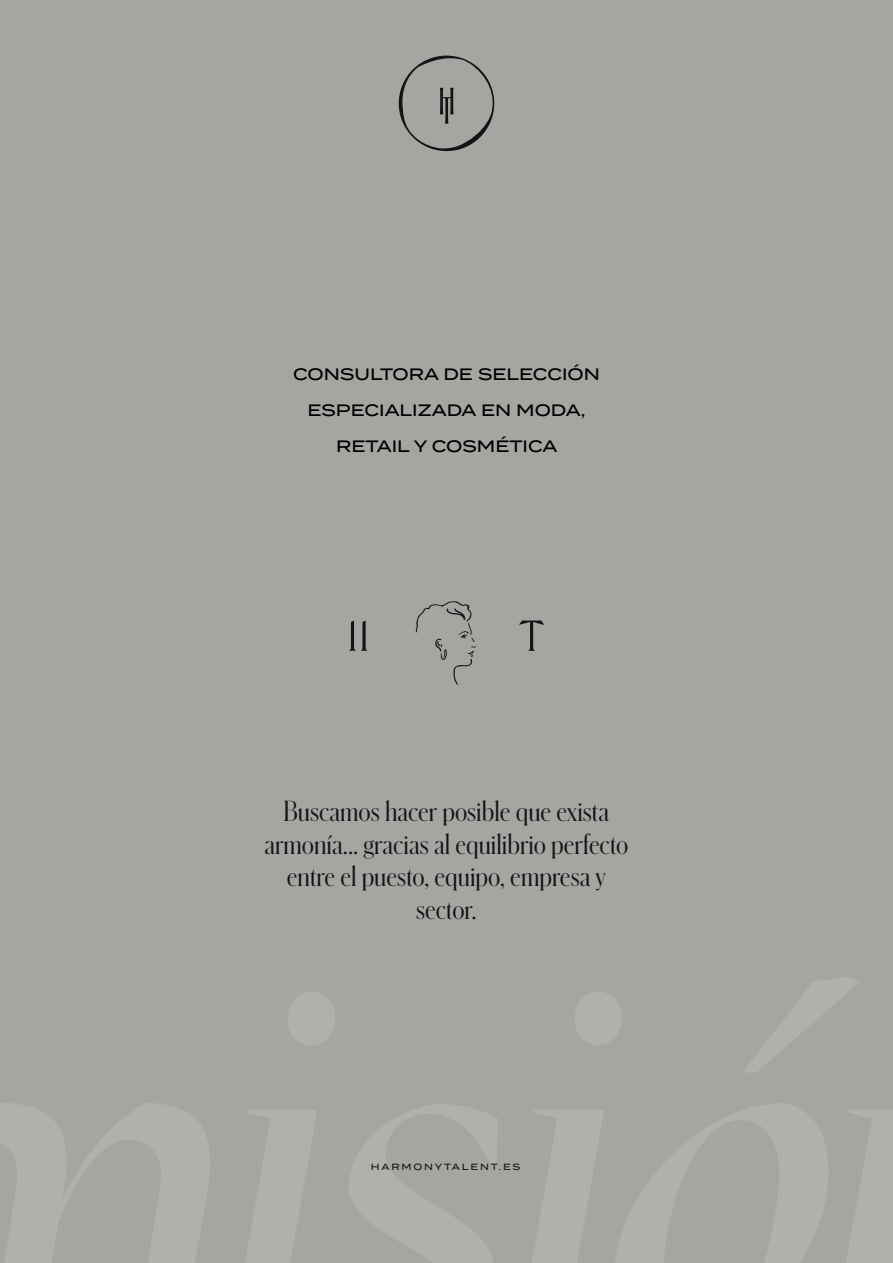
<style>
.page{position:relative;width:893px;height:1263px;background:#a5a6a2}
.page>*{position:absolute;margin:0;border:0;box-sizing:border-box;transform-origin:0 0}
.t1{font:300 27px/32.4px "Schnyder Cond M";color:#121516;text-align:center}
.t2{font:500 16.5px/36px "Termina";color:#000001;text-align:center}
.t3{font:500 9px "Termina";letter-spacing:.2em;color:#121516}
</style>
<div class="page">
<svg style="left:519px;top:620px;width:25px;height:31px"></svg>
<svg style="left:349px;top:621px;width:19px;height:30px"></svg>
<svg style="left:416px;top:601px;width:60px;height:84px"></svg>
<svg style="left:399px;top:56px;width:95px;height:95px"></svg>
<p class="t2" style="left:293px;top:356px;width:308px">CONSULTORA DE SELECCIÓN<br>ESPECIALIZADA EN MODA,<br>RETAIL Y COSMÉTICA</p>
<p class="t1" style="left:264px;top:795px;width:366px">Buscamos hacer posible que exista armonía... gracias al equilibrio perfecto entre el puesto, equipo, empresa y sector.</p>
<p class="t3" style="left:371px;top:1160px;width:151px">HARMONYTALENT.ES</p>
</div>
